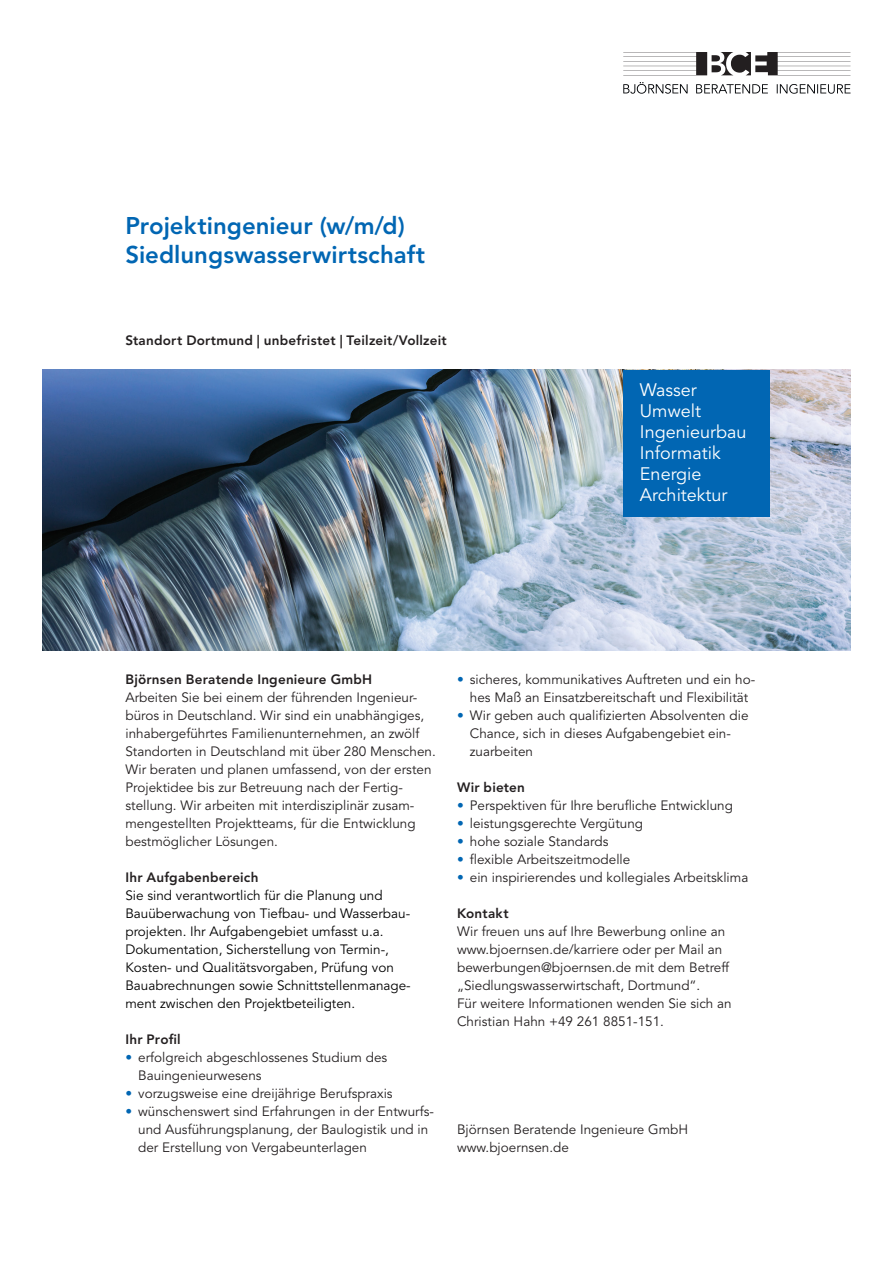
<style>
.page{position:relative;width:893px;height:1263px;background:#fff}
.page>*{position:absolute;margin:0;border:0;box-sizing:border-box;transform-origin:0 0}
.t1{font:800 24px/28.8px "Avenir LT Pro";color:#0166b3}
.t2{font:18px/21px "Avenir LT Pro";color:#fff}
.t3{font:13.5px/18px "Avenir LT Pro";color:#231f20}
.t4{font:13.5px/18px "Avenir LT Pro";color:#000}
.t5{font:800 13.5px "Avenir LT Pro";letter-spacing:.015em;color:#231f20}
.s1{color:#0166b3}
</style>
<div class="page">
<img style="left:43px;top:370px;width:807px;height:281px">
<div style="left:623px;top:370px;width:147px;height:147px;background:#0166b3"></div>
<svg style="left:623px;top:82px;width:65px;height:11px"></svg>
<svg style="left:777px;top:84px;width:73px;height:9px"></svg>
<svg style="left:696px;top:84px;width:72px;height:9px"></svg>
<svg style="left:623px;top:52px;width:227px;height:23px"></svg>
<h1 class="t1" style="left:125px;top:212px;width:301px">Projektingenieur (w/m/d)<br>Siedlungswasserwirtschaft</h1>
<p class="t5" style="left:125px;top:332px;width:323px">Standort Dortmund | unbefristet | Teilzeit/Vollzeit</p>
<h2 class="t2" style="left:640px;top:380px;width:108px">Wasser<br>Umwelt<br>Ingenieurbau<br>Informatik<br>Energie<br>Architektur</h2>
<p class="t5" style="left:125px;top:671px;width:248px">Björnsen Beratende Ingenieure GmbH</p>
<p class="t3" style="left:125px;top:689px;width:312px">Arbeiten Sie bei einem der führenden Ingenieur&shy;büros in Deutschland. Wir sind ein unabhängiges, inhabergeführtes Familienunternehmen, an zwölf Standorten in Deutschland mit über 280 Menschen.<br>Wir beraten und planen umfassend, von der ersten Projektidee bis zur Betreuung nach der Fertig&shy;stellung. Wir arbeiten mit interdisziplinär zusam&shy;mengestellten Projektteams, für die Entwicklung bestmöglicher Lösungen.</p>
<p class="t5" style="left:125px;top:869px;width:135px">Ihr Aufgabenbereich</p>
<p class="t4" style="left:125px;top:887px;width:287px">Sie sind verantwortlich für die Planung und Bauüberwachung von Tiefbau- und Wasserbau&shy;projekten. Ihr Aufgabengebiet umfasst u.a.<br>Dokumentation, Sicherstellung von Termin-, Kosten- und Qualitätsvorgaben, Prüfung von Bauabrechnungen sowie Schnittstellenmanage&shy;ment zwischen den Projektbeteiligten.</p>
<p class="t5" style="left:125px;top:1031px;width:57px">Ihr Profil</p>
<p class="t3" style="left:138px;top:1049px;width:251px;text-indent:-13px"><span class="s1">•</span> erfolgreich abgeschlossenes Studium des<br>Bauingenieurwesens</p>
<p class="t3" style="left:125px;top:1085px;width:269px"><span class="s1">•</span> vorzugsweise eine dreijährige Berufspraxis</p>
<p class="t3" style="left:138px;top:1103px;width:297px;text-indent:-13px"><span class="s1">•</span> wünschenswert sind Erfahrungen in der Entwurfs&shy;und Ausführungsplanung, der Baulogistik und in der Erstellung von Vergabeunterlagen</p>
<p class="t3" style="left:457px;top:671px;width:300px;text-align:center"><span class="s1">•</span> sicheres, kommunikatives Auftreten und ein ho&shy;hes Maß an Einsatzbereitschaft und Flexibilität</p>
<p class="t3" style="left:470px;top:706px;width:280px;text-indent:-13px"><span class="s1">•</span> Wir geben auch qualifizierten Absolventen die<br>Chance, sich in dieses Aufgabengebiet ein&shy;zuarbeiten</p>
<p class="t5" style="left:457px;top:779px;width:69px">Wir bieten</p>
<p class="t3" style="left:457px;top:796px;width:277px"><span class="s1">•</span> Perspektiven für Ihre berufliche Entwicklung</p>
<p class="t3" style="left:457px;top:814px;width:187px"><span class="s1">•</span> leistungsgerechte Vergütung</p>
<p class="t3" style="left:457px;top:832px;width:153px"><span class="s1">•</span> hohe soziale Standards</p>
<p class="t3" style="left:457px;top:850px;width:175px"><span class="s1">•</span> flexible Arbeitszeitmodelle</p>
<p class="t3" style="left:457px;top:868px;width:293px"><span class="s1">•</span> ein inspirierendes und kollegiales Arbeitsklima</p>
<p class="t5" style="left:457px;top:905px;width:53px">Kontakt</p>
<p class="t3" style="left:457px;top:922px;width:276px">Wir freuen uns auf Ihre Bewerbung online an www.bjoernsen.de/karriere oder per Mail an bewerbungen@bjoernsen.de mit dem Betreff „Siedlungswasserwirtschaft, Dortmund“.<br>Für weitere Informationen wenden Sie sich an Christian Hahn +49 261 8851-151.</p>
<p class="t3" style="left:457px;top:1120px;width:233px">Björnsen Beratende Ingenieure GmbH www.bjoernsen.de</p>
</div>
